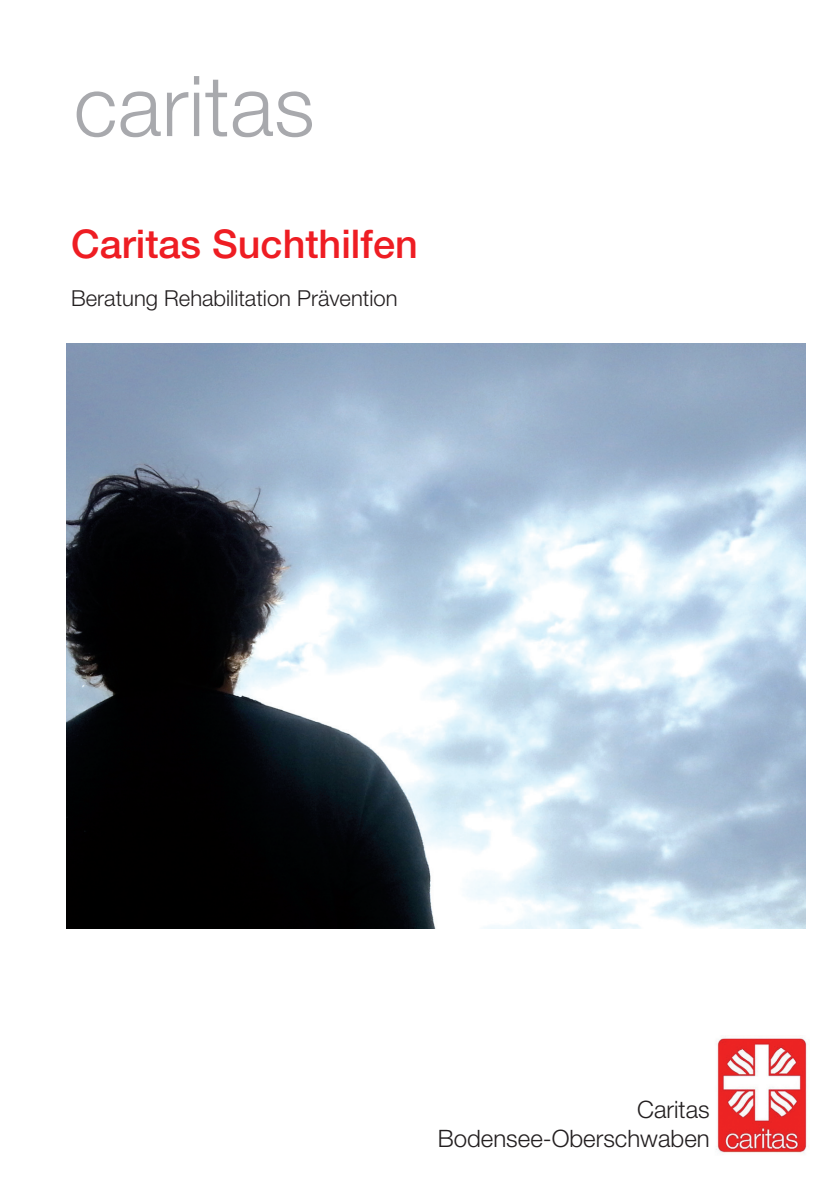
<style>
.page{position:relative;width:840px;height:1191px;background:#fff}
.page>*{position:absolute;margin:0;border:0;box-sizing:border-box;transform-origin:0 0}
.t1{font:300 84px "Helvetica Neue";letter-spacing:.005em;color:#a8a9ad}
.t2{font:500 39.6px "Helvetica Neue LT Std";color:#ee1d23}
.t3{font:300 24px/28.8px "Helvetica Neue";color:#231f20;text-align:right}
.t4{font:300 22px "Helvetica Neue";color:#231f20}
</style>
<div class="page">
<img style="left:67px;top:343px;width:738px;height:585px">
<img style="left:716px;top:1036px;width:91px;height:117px">
<h1 class="t1" style="left:74px;top:38px;width:242px">caritas</h1>
<h2 class="t2" style="left:71px;top:220px;width:348px">Caritas Suchthilfen</h2>
<p class="t4" style="left:71px;top:280px;width:328px">Beratung Rehabilitation Prävention</p>
<p class="t3" style="left:437px;top:1094px;width:273px">Caritas<br>Bodensee-Oberschwaben</p>
</div>
